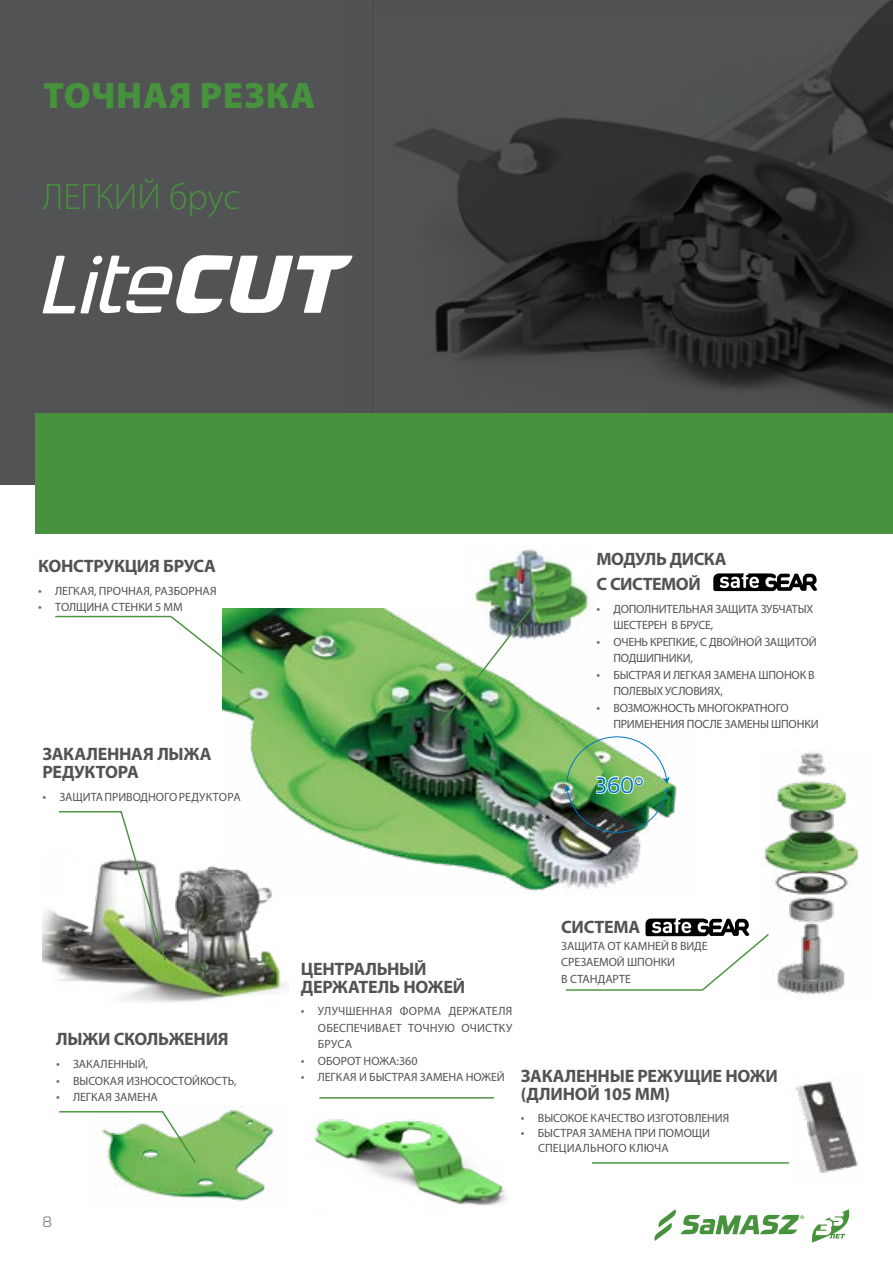
<style>
.page{position:relative;width:893px;height:1263px;background:#fff}
.page>*{position:absolute;margin:0;border:0;box-sizing:border-box;transform-origin:0 0}
.t1{font:900 36.9px "Myriad Pro";letter-spacing:.02em;color:#47923d}
.t2{font:300 36.9px "Myriad Pro";color:#47923d}
.t3{font:21.15px "Encode Sans Normal";color:#0075bf}
.t4{font:700 18px/18px "Myriad Pro";letter-spacing:-.015em;color:#525355}
.t5{font:300 15px "RB No 3.1";color:#878787}
.t6{font:12px/16.5px "Myriad Pro";letter-spacing:-.01em;color:#525355}
.s1{font-size:13.5px;color:#706f6f}
.s2{font-weight:700;font-size:18px}
</style>
<div class="page">
<svg style="left:654px;top:1209px;width:150px;height:32px"></svg>
<svg style="left:812px;top:1209px;width:38px;height:34px"></svg>
<div style="left:0;top:0;width:893px;height:485px;background:#525355"></div>
<img style="left:372px;top:0;width:521px;height:413px">
<svg style="left:43px;top:255px;width:310px;height:58px"></svg>
<img style="left:222px;top:609px;width:455px;height:282px">
<img style="left:477px;top:549px;width:119px;height:96px">
<img style="left:564px;top:736px;width:106px;height:97px">
<svg style="left:713px;top:573px;width:104px;height:18px"></svg>
<svg style="left:55px;top:615px;width:189px;height:60px"></svg>
<img style="left:43px;top:850px;width:245px;height:152px">
<svg style="left:57px;top:811px;width:110px;height:151px"></svg>
<img style="left:109px;top:1110px;width:165px;height:91px">
<svg style="left:59px;top:1110px;width:138px;height:54px"></svg>
<img style="left:761px;top:752px;width:97px;height:245px">
<svg style="left:566px;top:918px;width:204px;height:73px"></svg>
<img style="left:439px;top:590px;width:107px;height:137px">
<img style="left:314px;top:1098px;width:193px;height:108px">
<hr style="left:319px;top:1097px;width:175px;height:1px;background:#47923d">
<img style="left:795px;top:1081px;width:63px;height:92px">
<hr style="left:592px;top:1162px;width:197px;height:2px;background:#47923d">
<div style="left:36px;top:413px;width:857px;height:120px;background:#47923d"></div>
<h1 class="t1" style="left:43px;top:75px;width:274px">ТОЧНАЯ РЕЗКА</h1>
<h1 class="t2" style="left:43px;top:177px;width:199px">ЛЕГКИЙ брус</h1>
<h3 class="t4" style="left:38px;top:557px;width:179px">КОНСТРУКЦИЯ БРУСА</h3>
<p class="t6" style="left:38px;top:583px;width:180px"><span class="s1">•</span> ЛЕГКАЯ, ПРОЧНАЯ, РАЗБОРНАЯ</p>
<p class="t6" style="left:38px;top:599px;width:146px"><span class="s1">•</span> ТОЛЩИНА СТЕНКИ 5 ММ</p>
<h3 class="t4" style="left:43px;top:745px;width:171px">ЗАКАЛЕННАЯ ЛЫЖА<br>РЕДУКТОРА</h3>
<p class="t6" style="left:43px;top:789px;width:200px"><span class="s1">•</span> ЗАЩИТА ПРИВОДНОГО РЕДУКТОРА</p>
<h3 class="t4" style="left:56px;top:1030px;width:174px">ЛЫЖИ СКОЛЬЖЕНИЯ</h3>
<p class="t6" style="left:56px;top:1056px;width:93px"><span class="s1">•</span> ЗАКАЛЕННЫЙ,</p>
<p class="t6" style="left:56px;top:1073px;width:182px"><span class="s1">•</span> ВЫСОКАЯ ИЗНОСОСТОЙКОСТЬ,</p>
<p class="t6" style="left:56px;top:1089px;width:103px"><span class="s1">•</span> ЛЕГКАЯ ЗАМЕНА</p>
<p class="t5" style="left:43px;top:1211px;width:11px">8</p>
<h3 class="t4" style="left:596px;top:547px;width:132px;line-height:24.3px">МОДУЛЬ ДИСКА<br>С СИСТЕМОЙ</h3>
<p class="t6" style="left:613px;top:600px;width:201px;text-indent:-17px"><span class="s1">•</span> ДОПОЛНИТЕЛЬНАЯ ЗАЩИТА ЗУБЧАТЫХ<br>ШЕСТЕРЕН В БРУСЕ,</p>
<p class="t6" style="left:613px;top:633px;width:205px;text-indent:-17px"><span class="s1">•</span> ОЧЕНЬ КРЕПКИЕ, С ДВОЙНОЙ ЗАЩИТОЙ<br>ПОДШИПНИКИ,</p>
<p class="t6" style="left:613px;top:666px;width:203px;text-indent:-17px"><span class="s1">•</span> БЫСТРАЯ И ЛЕГКАЯ ЗАМЕНА ШПОНОК В<br>ПОЛЕВЫХ УСЛОВИЯХ,</p>
<p class="t6" style="left:613px;top:699px;width:207px;text-indent:-17px"><span class="s1">•</span> ВОЗМОЖНОСТЬ МНОГОКРАТНОГО<br>ПРИМЕНЕНИЯ ПОСЛЕ ЗАМЕНЫ ШПОНКИ</p>
<h2 class="t3" style="left:596px;top:771px;width:49px">360°</h2>
<h3 class="t4" style="left:561px;top:918px;width:80px">СИСТЕМА</h3>
<p class="t6" style="left:561px;top:937px;width:148px">ЗАЩИТА ОТ КАМНЕЙ В ВИДЕ<br>СРЕЗАЕМОЙ ШПОНКИ<br>В СТАНДАРТЕ</p>
<h3 class="t4" style="left:301px;top:960px;width:166px">ЦЕНТРАЛЬНЫЙ<br>ДЕРЖАТЕЛЬ НОЖЕЙ</h3>
<p class="t6" style="left:318px;top:1003px;width:196px;text-align:justify;text-indent:-17px"><span class="s1">•</span> УЛУЧШЕННАЯ ФОРМА ДЕРЖАТЕЛЯ ОБЕСПЕЧИВАЕТ ТОЧНУЮ ОЧИСТКУ БРУСА</p>
<p class="t6" style="left:301px;top:1053px;width:118px"><span class="s1">•</span> ОБОРОТ НОЖА:360</p>
<p class="t6" style="left:301px;top:1069px;width:479px"><span class="s1">•</span> ЛЕГКАЯ И БЫСТРАЯ ЗАМЕНА НОЖЕЙ <span class="s2">ЗАКАЛЕННЫЕ РЕЖУЩИЕ НОЖИ</span></p>
<h3 class="t4" style="left:521px;top:1085px;width:151px">(ДЛИНОЙ 105 ММ)</h3>
<p class="t6" style="left:521px;top:1110px;width:210px"><span class="s1">•</span> ВЫСОКОЕ КАЧЕСТВО ИЗГОТОВЛЕНИЯ</p>
<p class="t6" style="left:538px;top:1125px;width:173px;line-height:15px;text-indent:-17px"><span class="s1">•</span> БЫСТРАЯ ЗАМЕНА ПРИ ПОМОЩИ<br>СПЕЦИАЛЬНОГО КЛЮЧА</p>
</div>
